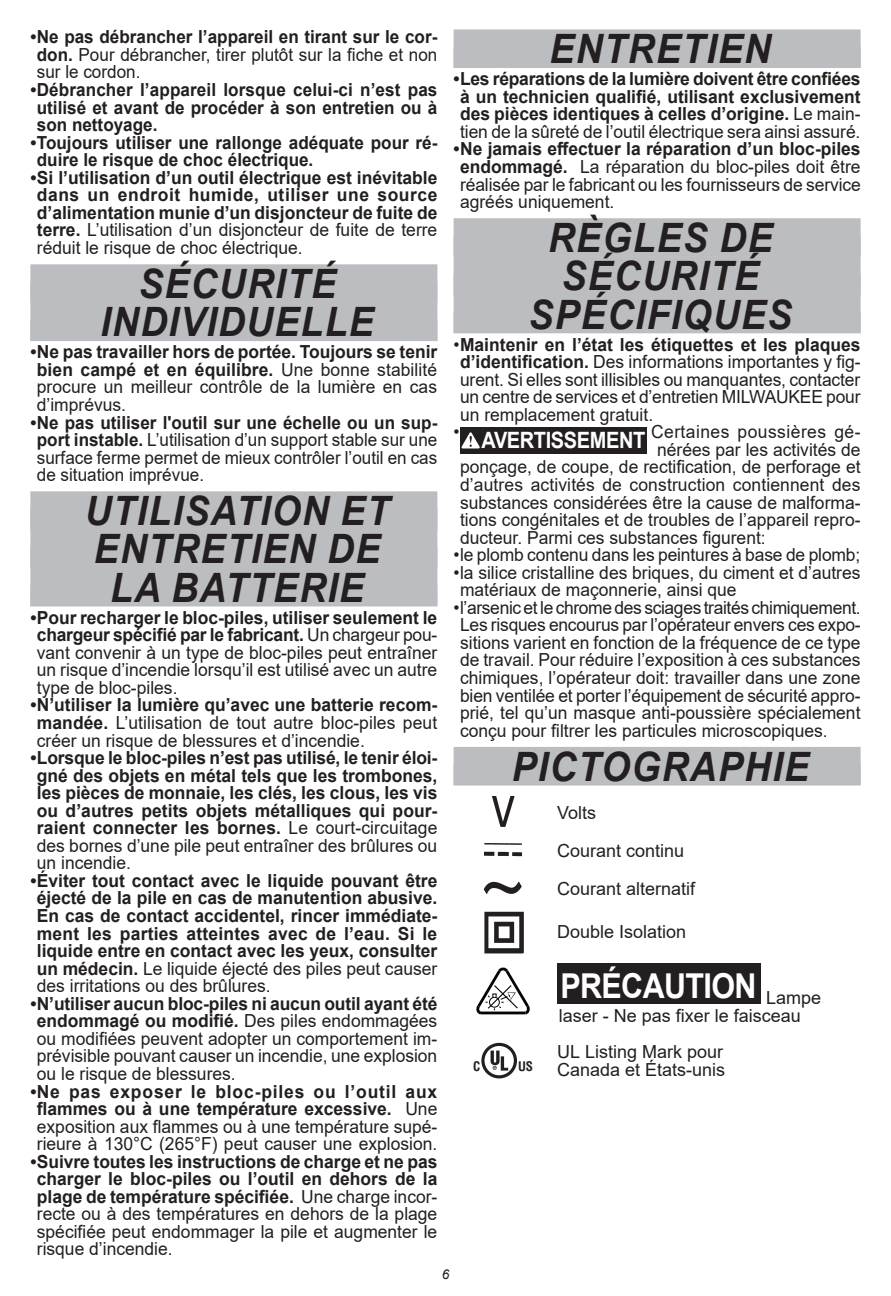
<style>
.page{position:relative;width:891px;height:1296px;background:#fff}
.page>*{position:absolute;margin:0;border:0;box-sizing:border-box;transform-origin:0 0}
.Reverse_Headings_2-l{font:italic 700 40.5px "Arial";letter-spacing:.035em;color:#231f20;scale:.92 1}
.t1{font:700 34.2px "Arial";letter-spacing:-.02em;color:#fff;scale:.89 1}
.t2{font:700 22.5px "Arial";letter-spacing:-.02em;color:#fff;scale:.89 1}
.Body_text{font:18px/17.6px "Arial";color:#231f20;text-align:justify}
.Body_text-2{font:700 18px/17.6px "Arial";color:#231f20;text-align:justify}
.Hanging_indent{font:18px/17.6px "Arial";color:#231f20;text-align:justify}
.Body_text-3{font:18px/17.6px "Arial";color:#231f20;text-align:justify;scale:.95 1}
.Body_text-4{font:700 18px/17.6px "Arial";color:#231f20;text-align:justify;scale:.95 1}
.Hanging_indent-2{font:18px "Arial";letter-spacing:-.02em;color:#231f20}
.Hanging_indent-3{font:18px "Arial";letter-spacing:.025em;color:#231f20}
.t3{font:italic 13.5px "Arial";color:#231f20}
.t4{font:700 condensed 12.83px "Helvetica";color:#231f20}
.s1{font-weight:700}
.s2{font-weight:400}
</style>
<div class="page">
<div style="left:30px;top:264px;width:407px;height:39px;background:#bcbdc0"></div>
<div style="left:30px;top:303px;width:407px;height:38px;background:#bcbdc0"></div>
<div style="left:30px;top:491px;width:407px;height:39px;background:#bcbdc0"></div>
<div style="left:30px;top:530px;width:407px;height:38px;background:#bcbdc0"></div>
<div style="left:30px;top:568px;width:407px;height:38px;background:#bcbdc0"></div>
<div style="left:454px;top:29px;width:407px;height:39px;background:#bcbdc0"></div>
<div style="left:454px;top:218px;width:407px;height:39px;background:#bcbdc0"></div>
<div style="left:454px;top:257px;width:407px;height:38px;background:#bcbdc0"></div>
<div style="left:454px;top:295px;width:407px;height:38px;background:#bcbdc0"></div>
<div style="left:454px;top:747px;width:407px;height:38px;background:#bcbdc0"></div>
<div style="left:460px;top:427px;width:187px;height:27px;background:#231f20"></div>
<svg style="left:462px;top:432px;width:18px;height:16px"></svg>
<img style="left:492px;top:796px;width:23px;height:31px">
<img style="left:485px;top:843px;width:36px;height:14px">
<img style="left:483px;top:881px;width:39px;height:14px">
<img style="left:484px;top:911px;width:40px;height:43px">
<svg style="left:476px;top:967px;width:54px;height:48px"></svg>
<div style="left:557px;top:963px;width:204px;height:41px;background:#231f20"></div>
<svg style="left:481px;top:1043px;width:36px;height:35px"></svg>
<p class="Body_text-3" style="left:37px;top:28px;width:423px;text-indent:-6px"><span class="s1">•Ne pas débrancher l’appareil en tirant sur le cor&shy;don.</span> Pour débrancher, tirer plutôt sur la fiche et non sur le cordon.</p>
<p class="Body_text-4" style="left:37px;top:81px;width:423px;text-indent:-6px">•Débrancher l’appareil lorsque celui-ci n’est pas utilisé et avant de procéder à son entretien ou à son nettoyage.</p>
<p class="Body_text-4" style="left:37px;top:134px;width:423px;text-indent:-6px">•Toujours utiliser une rallonge adéquate pour ré&shy;duire le risque de choc électrique.</p>
<p class="Body_text-2" style="left:37px;top:169px;width:402px;text-indent:-6px">•Si l’utilisation d’un outil électrique est inévitable dans un endroit humide, utiliser une source d’alimentation munie d’un disjoncteur de fuite de terre. <span class="s2">L’utilisation d’un disjoncteur de fuite de terre réduit le risque de choc électrique.</span></p>
<p class="Reverse_Headings_2-l" style="left:138px;top:257px;width:216px">SÉCURITÉ</p>
<p class="Reverse_Headings_2-l" style="left:101px;top:295px;width:298px">INDIVIDUELLE</p>
<p class="Body_text" style="left:37px;top:343px;width:402px;text-indent:-6px"><span class="s1">•Ne pas travailler hors de portée. Toujours se tenir bien campé et en équilibre.</span> Une bonne stabilité procure un meilleur contrôle de la lumière en cas d’imprévus.</p>
<p class="Body_text-3" style="left:37px;top:413px;width:423px;text-indent:-6px"><span class="s1">•Ne pas utiliser l'outil sur une échelle ou un sup&shy;port instable.</span> L’utilisation d’un support stable sur une surface ferme permet de mieux contrôler l’outil en cas de situation imprévue.</p>
<p class="Reverse_Headings_2-l" style="left:85px;top:484px;width:333px">UTILISATION ET</p>
<p class="Reverse_Headings_2-l" style="left:94px;top:522px;width:313px">ENTRETIEN DE</p>
<p class="Reverse_Headings_2-l" style="left:110px;top:560px;width:278px">LA BATTERIE</p>
<p class="Body_text" style="left:37px;top:608px;width:402px;text-indent:-6px"><span class="s1">•Pour recharger le bloc-piles, utiliser seulement le chargeur spécifié par le fabricant.</span> Un chargeur pou&shy;vant convenir à un type de bloc-piles peut entraîner un risque d’incendie lorsqu’il est utilisé avec un autre type de bloc-piles.</p>
<p class="Body_text" style="left:37px;top:696px;width:402px;text-indent:-6px"><span class="s1">•N’utiliser la lumière qu’avec une batterie recom&shy;mandée.</span> L’utilisation de tout autre bloc-piles peut créer un risque de blessures et d’incendie.</p>
<p class="Body_text-2" style="left:37px;top:749px;width:402px;text-indent:-6px">•Lorsque le bloc-piles n’est pas utilisé, le tenir éloi&shy;gné des objets en métal tels que les trombones, les pièces de monnaie, les clés, les clous, les vis ou d’autres petits objets métalliques qui pour&shy;raient connecter les bornes. <span class="s2">Le court-circuitage des bornes d’une pile peut entraîner des brûlures ou un incendie.</span></p>
<p class="Body_text-2" style="left:37px;top:872px;width:402px;text-indent:-6px">•Éviter tout contact avec le liquide pouvant être éjecté de la pile en cas de manutention abusive.<br>En cas de contact accidentel, rincer immédiate&shy;ment les parties atteintes avec de l’eau. Si le liquide entre en contact avec les yeux, consulter un médecin. <span class="s2">Le liquide éjecté des piles peut causer des irritations ou des brûlures.</span></p>
<p class="Body_text" style="left:37px;top:995px;width:402px;text-indent:-6px"><span class="s1">•N’utiliser aucun bloc-piles ni aucun outil ayant été endommagé ou modifié.</span> Des piles endommagées ou modifiées peuvent adopter un comportement im&shy;prévisible pouvant causer un incendie, une explosion ou le risque de blessures.</p>
<p class="Body_text" style="left:30px;top:1082px;width:409px;text-align:center"><span class="s1">•Ne pas exposer le bloc-piles ou l’outil aux flammes ou à une température excessive.</span> Une exposition aux flammes ou à une température supé&shy;rieure à 130°C (265°F) peut causer une explosion.</p>
<p class="Body_text" style="left:37px;top:1152px;width:402px;text-indent:-6px"><span class="s1">•Suivre toutes les instructions de charge et ne pas charger le bloc-piles ou l’outil en dehors de la plage de température spécifiée.</span> Une charge incor&shy;recte ou à des températures en dehors de la plage spécifiée peut endommager la pile et augmenter le risque d’incendie.</p>
<p class="Reverse_Headings_2-l" style="left:550px;top:22px;width:242px">ENTRETIEN</p>
<p class="Body_text-2" style="left:454px;top:70px;width:409px;text-align:center">•Les réparations de la lumière doivent être confiées à un technicien qualifié, utilisant exclusivement des pièces identiques à celles d’origine. <span class="s2">Le main&shy;tien de la sûreté de l’outil électrique sera ainsi assuré.</span></p>
<p class="Body_text" style="left:460px;top:140px;width:402px;text-indent:-6px"><span class="s1">•Ne jamais effectuer la réparation d’un bloc-piles endommagé.</span> La réparation du bloc-piles doit être réalisée par le fabricant ou les fournisseurs de service agréés uniquement.</p>
<p class="Reverse_Headings_2-l" style="left:548px;top:211px;width:245px">RÈGLES DE</p>
<p class="Reverse_Headings_2-l" style="left:562px;top:249px;width:216px">SÉCURITÉ</p>
<p class="Reverse_Headings_2-l" style="left:529px;top:287px;width:288px">SPÉCIFIQUES</p>
<p class="Hanging_indent" style="left:460px;top:335px;width:402px;text-indent:-6px">•<span class="s1">Maintenir en l’état les étiquettes et les plaques d’identification.</span> Des informations importantes y fig&shy;urent. Si elles sont illisibles ou manquantes, contacter un centre de services et d’entretien MILWAUKEE pour un remplacement gratuit.</p>
<p class="Hanging_indent" style="left:454px;top:423px;width:8px">•</p>
<p class="t2" style="left:481px;top:426px;width:186px">AVERTISSEMENT</p>
<p class="Hanging_indent-3" style="left:651px;top:420px;width:211px">Certaines poussières gé-</p>
<p class="Hanging_indent" style="left:657px;top:441px;width:205px">nérées par les activités de</p>
<p class="Hanging_indent" style="left:460px;top:458px;width:402px">ponçage, de coupe, de rectification, de perforage et</p>
<p class="Hanging_indent" style="left:460px;top:476px;width:402px">d’autres activités de construction contiennent des</p>
<p class="Hanging_indent" style="left:460px;top:493px;width:402px">substances considérées être la cause de malforma-</p>
<p class="Hanging_indent" style="left:460px;top:511px;width:402px">tions congénitales et de troubles de l’appareil repro-</p>
<p class="Hanging_indent" style="left:460px;top:528px;width:307px">ducteur. Parmi ces substances figurent:</p>
<p class="Hanging_indent" style="left:454px;top:546px;width:408px">•le plomb contenu dans les peintures à base de plomb;</p>
<p class="Hanging_indent" style="left:460px;top:563px;width:402px;text-indent:-6px">•la silice cristalline des briques, du ciment et d’autres matériaux de maçonnerie, ainsi que</p>
<p class="Hanging_indent-2" style="left:454px;top:595px;width:409px">•l’arsenic et le chrome des sciages traités chimiquement.</p>
<p class="Hanging_indent" style="left:460px;top:616px;width:402px">Les risques encourus par l’opérateur envers ces expo&shy;sitions varient en fonction de la fréquence de ce type de travail. Pour réduire l’exposition à ces substances chimiques, l’opérateur doit: travailler dans une zone bien ventilée et porter l’équipement de sécurité appro&shy;prié, tel qu’un masque anti-poussière spécialement conçu pour filtrer les particules microscopiques.</p>
<p class="Reverse_Headings_2-l" style="left:512px;top:739px;width:325px">PICTOGRAPHIE</p>
<p class="Body_text" style="left:557px;top:804px;width:41px">Volts</p>
<p class="Body_text" style="left:557px;top:842px;width:129px">Courant continu</p>
<p class="Body_text" style="left:557px;top:880px;width:140px">Courant alternatif</p>
<p class="Body_text" style="left:557px;top:922px;width:131px">Double Isolation</p>
<p class="t1" style="left:560px;top:963px;width:222px">PRÉCAUTION</p>
<p class="Body_text" style="left:559px;top:989px;width:264px;text-indent:208px">Lampe laser - Ne pas fixer le faisceau</p>
<p class="t4" style="left:473px;top:1058px;width:9px">C</p>
<p class="t4" style="left:518px;top:1058px;width:17px">US</p>
<p class="Body_text" style="left:557px;top:1043px;width:168px">UL Listing Mark pour</p>
<p class="Body_text" style="left:557px;top:1060px;width:170px">Canada et États-unis</p>
<p class="t3" style="left:442px;top:1265px;width:9px">6</p>
</div>
